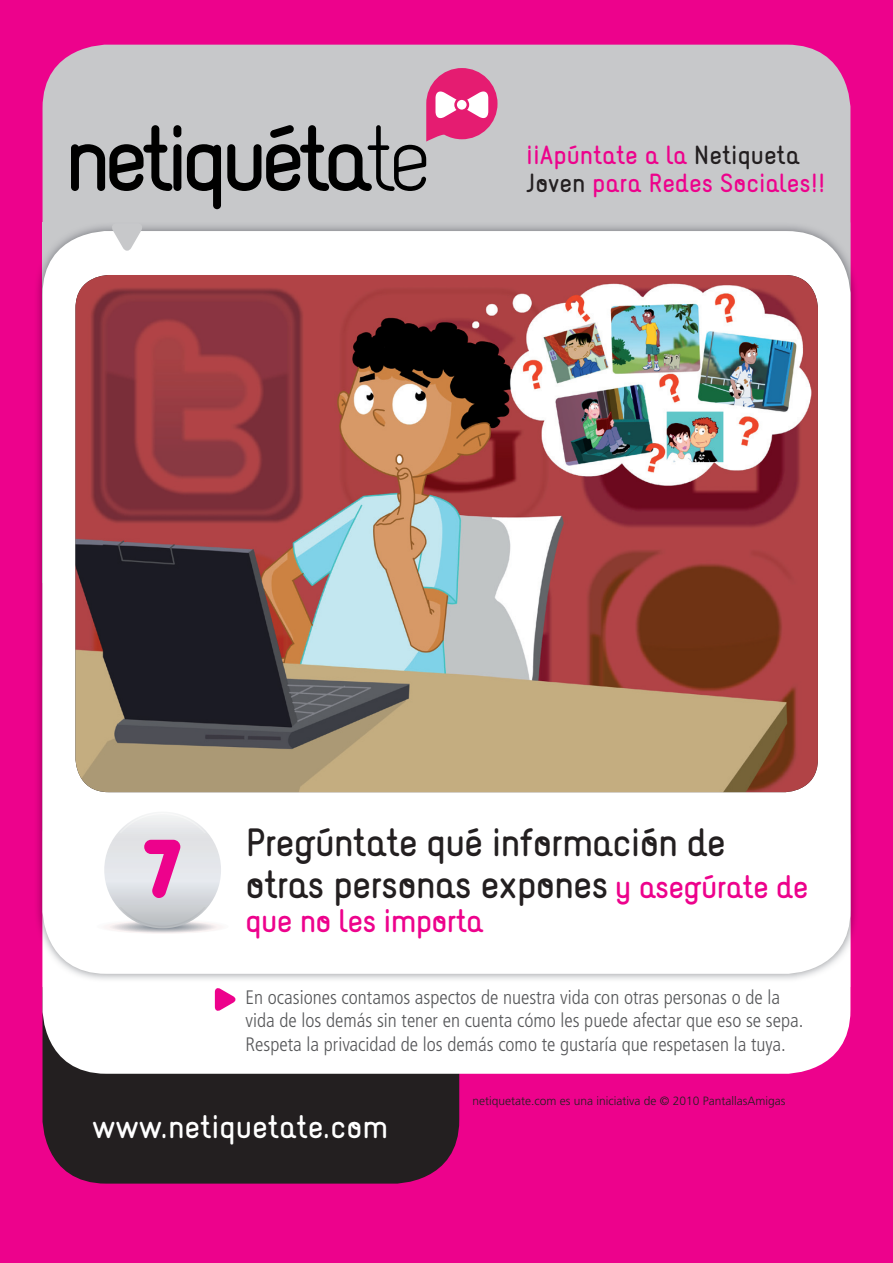
<style>
.page{position:relative;width:893px;height:1263px;background:#ed028c}
.page>*{position:absolute;margin:0;border:0;box-sizing:border-box;transform-origin:0 0}
.t1{font:900 72px "Naiv";color:#ed028c}
.t2{font:700 34.5px/41.4px "Naiv";letter-spacing:-.025em;color:#231f20}
.t3{font:700 28.5px "Naiv";color:#fff}
.t4{font:700 28.5px "Naiv";letter-spacing:-.025em;color:#ed028c}
.t5{font:700 22.95px/27.6px "Naiv";color:#ed028c}
.t6{font:300 condensed 19.5px/23.4px "Frutiger";color:#57585a}
.t7{font:300 12px "Frutiger";color:#231f20}
.s1{color:#231f20}
.s2{font-size:28.5px;color:#ed028c}
</style>
<div class="page">
<div style="left:43px;top:930px;width:416px;height:253px;background:#231f20;border-radius:64px"></div>
<div style="left:43px;top:609px;width:807px;height:465px;background:#fff;border-radius:64px"></div>
<div style="left:43px;top:45px;width:807px;height:845px;background:#c7c8ca;border-radius:64px"></div>
<svg style="left:71px;top:125px;width:110px;height:66px"></svg>
<svg style="left:187px;top:144px;width:34px;height:65px"></svg>
<svg style="left:227px;top:68px;width:270px;height:123px"></svg>
<div style="left:456px;top:99px;width:12px;height:12px;background:#fff;border-radius:50%"></div>
<div style="left:454px;top:97px;width:15px;height:15px;border:3px solid #e51c71;border-radius:50%"></div>
<img style="left:37px;top:222px;width:6px;height:765px">
<img style="left:850px;top:222px;width:6px;height:765px">
<img style="left:43px;top:918px;width:53px;height:61px">
<img style="left:797px;top:920px;width:53px;height:59px">
<div style="left:43px;top:231px;width:807px;height:743px;background:#fff;border-radius:64px"></div>
<svg style="left:104px;top:813px;width:117px;height:120px"></svg>
<svg style="left:111px;top:226px;width:33px;height:25px"></svg>
<svg style="left:215px;top:988px;width:21px;height:23px"></svg>
<img style="left:75px;top:275px;width:743px;height:517px">
<p class="t5" style="left:526px;top:141px;width:301px">¡¡Apúntate a la <span class="s1">Netiqueta<br>Joven</span> para Redes Sociales!!</p>
<h1 class="t1" style="left:143px;top:834px;width:41px">7</h1>
<h2 class="t2" style="left:246px;top:822px;width:564px">Pregúntate qué información de otras personas expones <span class="s2">y asegúrate de</span></h2>
<h3 class="t4" style="left:246px;top:902px;width:240px">que no les importa</h3>
<p class="t6" style="left:246px;top:986px;width:559px">En ocasiones contamos aspectos de nuestra vida con otras personas o de la vida de los demás sin tener en cuenta cómo les puede afectar que eso se sepa.<br>Respeta la privacidad de los demás como te gustaría que respetasen la tuya.</p>
<p class="t7" style="left:472px;top:1094px;width:314px">netiquetate.com es una iniciativa de © 2010 PantallasAmigas</p>
<h3 class="t3" style="left:92px;top:1109px;width:297px">www.netiquetate.com</h3>
</div>
